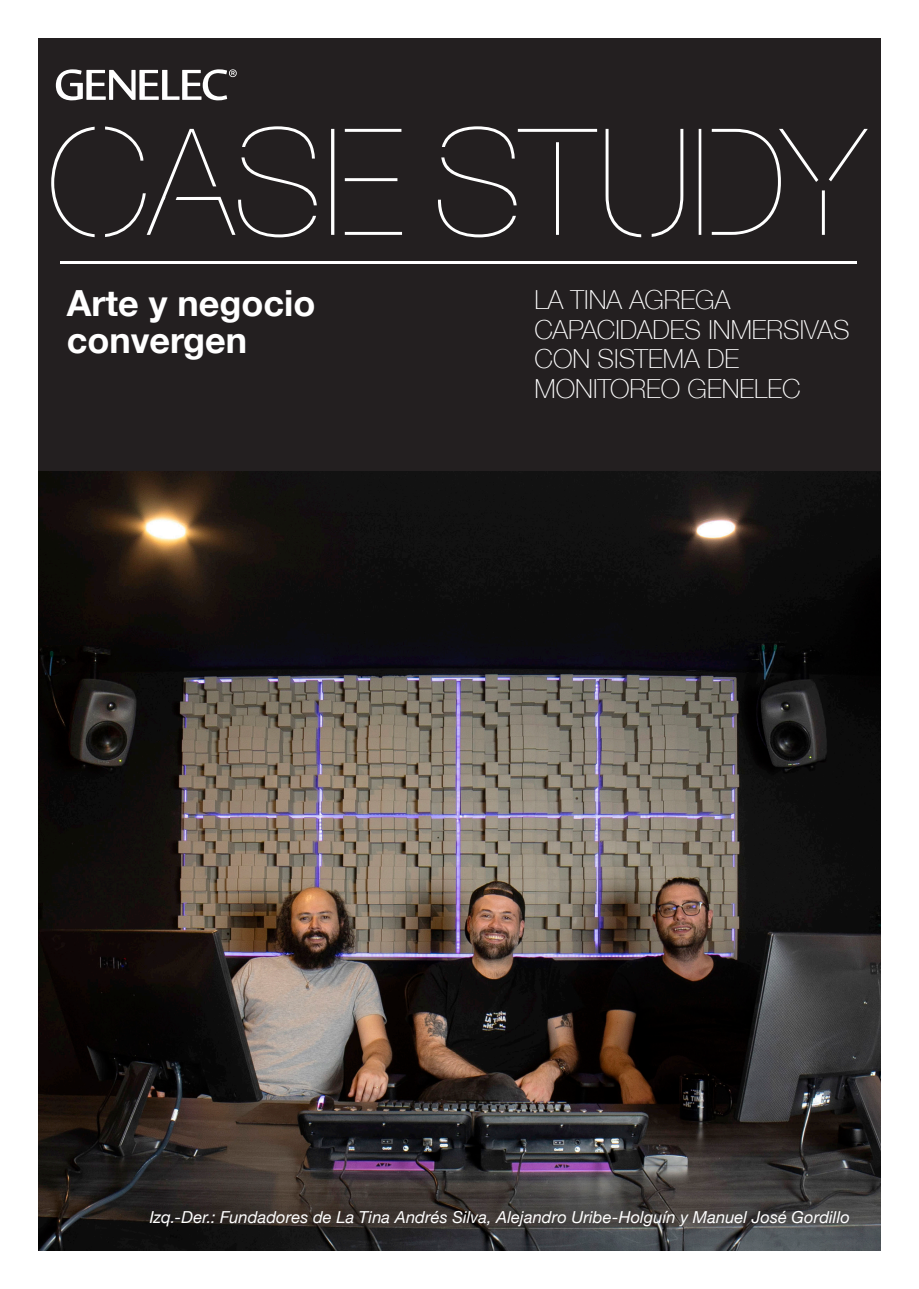
<style>
.page{position:relative;width:919px;height:1289px;background:#fff}
.page>*{position:absolute;margin:0;border:0;box-sizing:border-box;transform-origin:0 0}
.t1{font:700 36px/37.5px "Helvetica Neue";color:#fff}
.t2{font:100 26.25px/29.5px "Helvetica Neue";color:#fff}
.t3{font:italic 16.5px "Helvetica Neue";letter-spacing:.005em;color:#fff}
</style>
<div class="page">
<div style="left:38px;top:38px;width:842px;height:1212px;background:#231f20"></div>
<svg style="left:56px;top:69px;width:181px;height:31px"></svg>
<svg style="left:51px;top:126px;width:816px;height:111px"></svg>
<hr style="left:60px;top:261px;width:796px;height:3px;background:#fff">
<img style="left:38px;top:472px;width:842px;height:778px">
<div style="left:132px;top:1193px;width:734px;height:50px;background:#231f20;opacity:.54"></div>
<p class="t1" style="left:67px;top:285px;width:250px">Arte y negocio convergen</p>
<p class="t2" style="left:534px;top:284px;width:316px">LA TINA AGREGA<br>CAPACIDADES INMERSIVAS<br>CON SISTEMA DE<br>MONITOREO GENELEC</p>
<p class="t3" style="left:150px;top:1205px;width:701px">Izq.-Der.: Fundadores de La Tina Andrés Silva, Alejandro Uribe-Holguín y Manuel José Gordillo</p>
</div>
